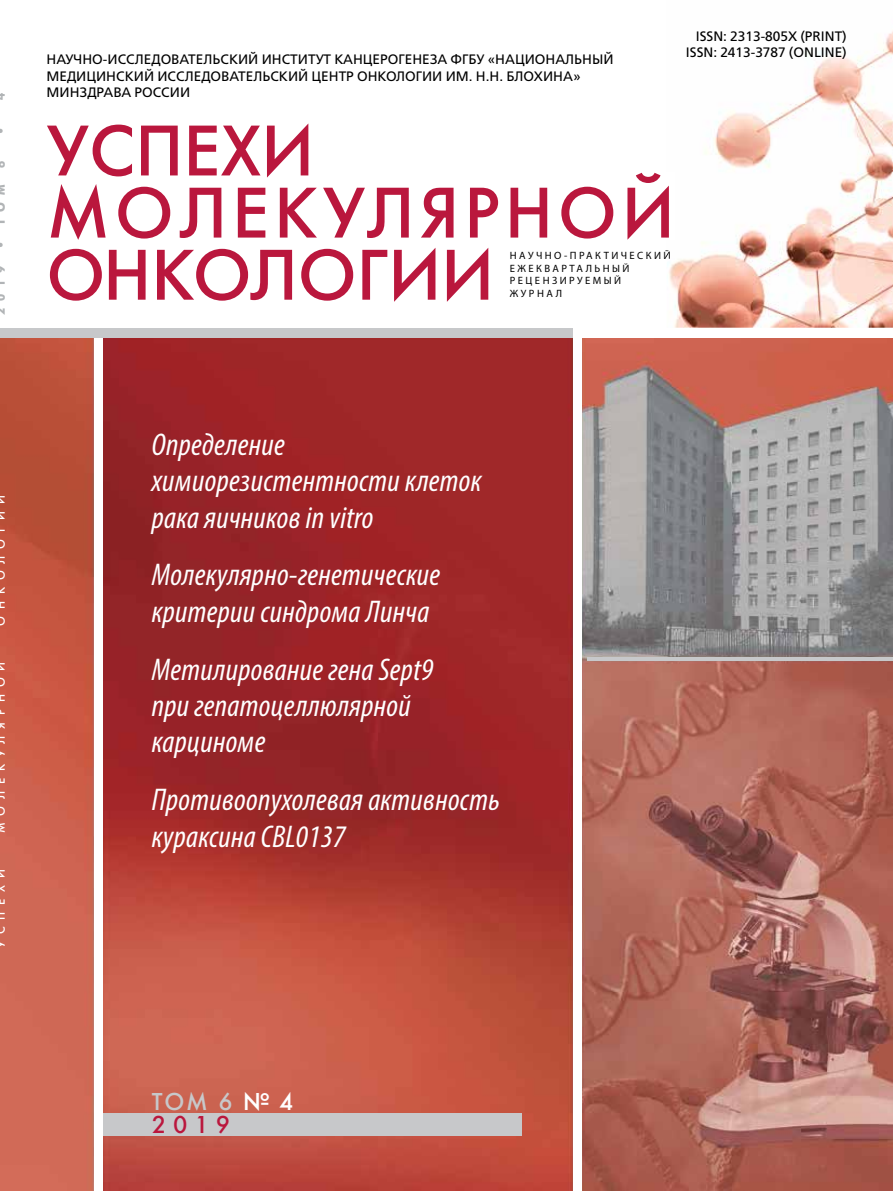
<style>
.page{position:relative;width:893px;height:1191px;background:#fff}
.page>*{position:absolute;margin:0;border:0;box-sizing:border-box;transform-origin:0 0}
.t1{font:71.25px/62.1px "Futuris C";color:#ba173d}
.t2{font:italic condensed 31.5px/36.3px "Myriad Pro";letter-spacing:.01em;color:#fff}
.t3{font:24.3px "Futuris C";color:#c7c8ca}
.t4{font:24.3px "Futuris C";color:#ba173d}
.t5{font:13.65px/16.4px "Free Set C";color:#000}
.t6{font:12px "Futuris C";letter-spacing:.57em;color:#fff}
.t7{font:700 12px "Futuris C";letter-spacing:.57em;color:#b1b4b6}
.t8{font:10.65px/12.9px "Myriad Pro";letter-spacing:.23em;color:#000}
.s1{color:#fff}
</style>
<div class="page">
<img style="left:0;top:337px;width:893px;height:854px">
<div style="left:104px;top:1112px;width:418px;height:23px;background:#c7c8ca"></div>
<hr style="left:587px;top:657px;width:306px;height:3px;background:#c7c8ca">
<img style="left:667px;top:31px;width:226px;height:297px">
<img style="left:667px;top:173px;width:8px;height:67px">
<svg style="left:667px;top:250px;width:3px;height:9px"></svg>
<div style="left:94px;top:337px;width:9px;height:854px;background:#fff"></div>
<div style="left:0;top:328px;width:573px;height:9px;background:#c7c8ca"></div>
<div style="left:573px;top:327px;width:9px;height:864px;background:#fff"></div>
<p class="t7" style="left:-6px;top:135px;width:43px;rotate:-90deg">• 4</p>
<p class="t7" style="left:-6px;top:168px;width:9px;rotate:-90deg">6</p>
<p class="t7" style="left:-6px;top:249px;width:66px;rotate:-90deg">• ТОМ</p>
<p class="t7" style="left:-6px;top:315px;width:51px;rotate:-90deg">2019</p>
<p class="t5" style="left:46px;top:52px;width:569px">НАУЧНО-ИССЛЕДОВАТЕЛЬСКИЙ ИНСТИТУТ КАНЦЕРОГЕНЕЗА ФГБУ «НАЦИОНАЛЬНЫЙ<br>МЕДИЦИНСКИЙ ИССЛЕДОВАТЕЛЬСКИЙ ЦЕНТР ОНКОЛОГИИ ИМ. Н.Н. БЛОХИНА»<br>МИНЗДРАВА РОССИИ</p>
<h1 class="t1" style="left:46px;top:120px;width:630px">УСПЕХИ<br>МОЛЕКУЛЯРНОЙ<br>ОНКОЛОГИИ</h1>
<p class="t8" style="left:510px;top:248px;width:162px">НАУЧНО-ПРАКТИЧЕСКИЙ<br>ЕЖЕКВАРТАЛЬНЫЙ<br>РЕЦЕНЗИРУЕМЫЙ<br>ЖУРНАЛ</p>
<p class="t5" style="left:686px;top:28px;width:162px;text-align:right">ISSN: 2313-805Х (PRINT)<br>ISSN: 2413-3787 (ONLINE)</p>
<p class="t6" style="left:-7px;top:626px;width:132px;rotate:-90deg">ОНКОЛОГИИ</p>
<p class="t6" style="left:-7px;top:833px;width:157px;rotate:-90deg">МОЛЕКУЛЯРНО</p>
<p class="t6" style="left:-7px;top:948px;width:81px;rotate:-90deg">УСПЕХИ</p>
<p class="t2" style="left:152px;top:426px;width:331px">Определение химиорезистентности клеток рака яичников in vitro</p>
<p class="t2" style="left:152px;top:556px;width:290px">Молекулярно-генетические критерии синдрома Линча</p>
<p class="t2" style="left:152px;top:650px;width:283px">Метилирование гена Sept9 при гепатоцеллюлярной карциноме</p>
<p class="t2" style="left:152px;top:781px;width:350px">Противоопухолевая активность кураксина CBL0137</p>
<p class="t3" style="left:152px;top:1086px;width:143px">ТОМ 6 <span class="s1">№ 4</span></p>
<p class="t4" style="left:152px;top:1109px;width:80px">2019</p>
</div>
